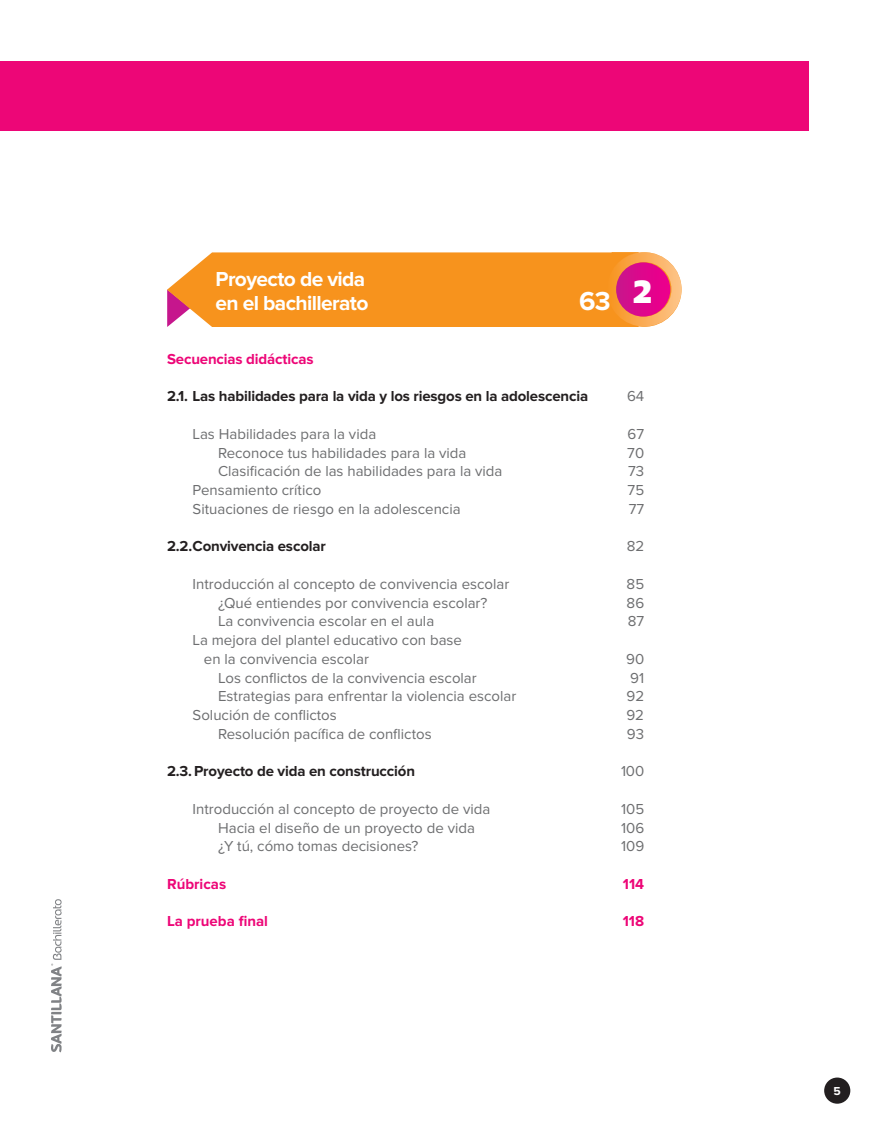
<style>
.page{position:relative;width:872px;height:1148px;background:#fff}
.page>*{position:absolute;margin:0;border:0;box-sizing:border-box;transform-origin:0 0}
.t1{font:800 35.55px "Apex New";color:#fff}
.t2{font:700 27px "Proxima Nova";color:#fff}
.t3{font:700 21px/24px "Proxima Nova";letter-spacing:-.03em;color:#fff}
.t4{font:15px/18.8px "Proxima Nova";color:#6d6e70}
.t5{font:700 15px "Proxima Nova";letter-spacing:-.01em;color:#231f20}
.t6{font:700 15px "Proxima Nova";letter-spacing:-.005em;color:#ed0677}
.t7{font:700 12px "Proxima Nova";color:#fff}
</style>
<div class="page">
<div style="left:0;top:62px;width:808px;height:69px;background:#ed0677"></div>
<svg style="left:167px;top:252px;width:514px;height:75px;background:#f7982d"></svg>
<svg style="left:616px;top:262px;width:54px;height:55px;background:#dd0a8a"></svg>
<svg style="left:51px;top:899px;width:11px;height:153px"></svg>
<div style="left:824px;top:1078px;width:26px;height:26px;background:#231f20;border-radius:50%"></div>
<h3 class="t3" style="left:215px;top:269px;width:154px">Proyecto de vida en el bachillerato</h3>
<h2 class="t2" style="left:579px;top:292px;width:33px">63</h2>
<h1 class="t1" style="left:632px;top:270px;width:21px">2</h1>
<p class="t6" style="left:167px;top:354px;width:148px">Secuencias didácticas</p>
<p class="t5" style="left:167px;top:391px;width:422px">2.1. Las habilidades para la vida y los riesgos en la adolescencia</p>
<p class="t4" style="left:627px;top:388px;width:19px">64</p>
<p class="t4" style="left:192px;top:426px;width:185px">Las Habilidades para la vida</p>
<p class="t4" style="left:627px;top:426px;width:18px">67</p>
<p class="t4" style="left:218px;top:445px;width:250px">Reconoce tus habilidades para la vida</p>
<p class="t4" style="left:627px;top:445px;width:18px">70</p>
<p class="t4" style="left:218px;top:463px;width:286px">Clasificación de las habilidades para la vida</p>
<p class="t4" style="left:628px;top:463px;width:18px">73</p>
<p class="t4" style="left:192px;top:482px;width:130px">Pensamiento crítico</p>
<p class="t4" style="left:627px;top:482px;width:18px">75</p>
<p class="t4" style="left:192px;top:501px;width:269px">Situaciones de riesgo en la adolescencia</p>
<p class="t4" style="left:628px;top:501px;width:17px">77</p>
<p class="t5" style="left:167px;top:541px;width:160px">2.2. Convivencia escolar</p>
<p class="t4" style="left:626px;top:538px;width:19px">82</p>
<p class="t4" style="left:192px;top:576px;width:318px">Introducción al concepto de convivencia escolar</p>
<p class="t4" style="left:626px;top:576px;width:19px">85</p>
<p class="t4" style="left:218px;top:595px;width:271px">¿Qué entiendes por convivencia escolar?</p>
<p class="t4" style="left:626px;top:595px;width:19px">86</p>
<p class="t4" style="left:218px;top:613px;width:218px">La convivencia escolar en el aula</p>
<p class="t4" style="left:627px;top:613px;width:18px">87</p>
<p class="t4" style="left:204px;top:632px;width:259px;text-indent:-11px">La mejora del plantel educativo con base en la convivencia escolar</p>
<p class="t4" style="left:626px;top:651px;width:20px">90</p>
<p class="t4" style="left:218px;top:670px;width:260px">Los conflictos de la convivencia escolar</p>
<p class="t4" style="left:630px;top:670px;width:15px">91</p>
<p class="t4" style="left:218px;top:688px;width:300px">Estrategias para enfrentar la violencia escolar</p>
<p class="t4" style="left:626px;top:688px;width:19px">92</p>
<p class="t4" style="left:193px;top:707px;width:146px">Solución de conflictos</p>
<p class="t4" style="left:626px;top:707px;width:19px">92</p>
<p class="t4" style="left:218px;top:726px;width:215px">Resolución pacífica de conflictos</p>
<p class="t4" style="left:627px;top:726px;width:19px">93</p>
<p class="t5" style="left:167px;top:766px;width:249px">2.3. Proyecto de vida en construcción</p>
<p class="t4" style="left:621px;top:763px;width:25px">100</p>
<p class="t4" style="left:192px;top:801px;width:299px">Introducción al concepto de proyecto de vida</p>
<p class="t4" style="left:621px;top:801px;width:25px">105</p>
<p class="t4" style="left:218px;top:820px;width:258px">Hacia el diseño de un proyecto de vida</p>
<p class="t4" style="left:621px;top:820px;width:25px">106</p>
<p class="t4" style="left:218px;top:838px;width:202px">¿Y tú, cómo tomas decisiones?</p>
<p class="t4" style="left:621px;top:838px;width:25px">109</p>
<p class="t6" style="left:167px;top:879px;width:61px">Rúbricas</p>
<p class="t6" style="left:623px;top:879px;width:23px">114</p>
<p class="t6" style="left:167px;top:916px;width:102px">La prueba final</p>
<p class="t6" style="left:622px;top:916px;width:23px">118</p>
<p class="t7" style="left:833px;top:1087px;width:9px">5</p>
</div>
